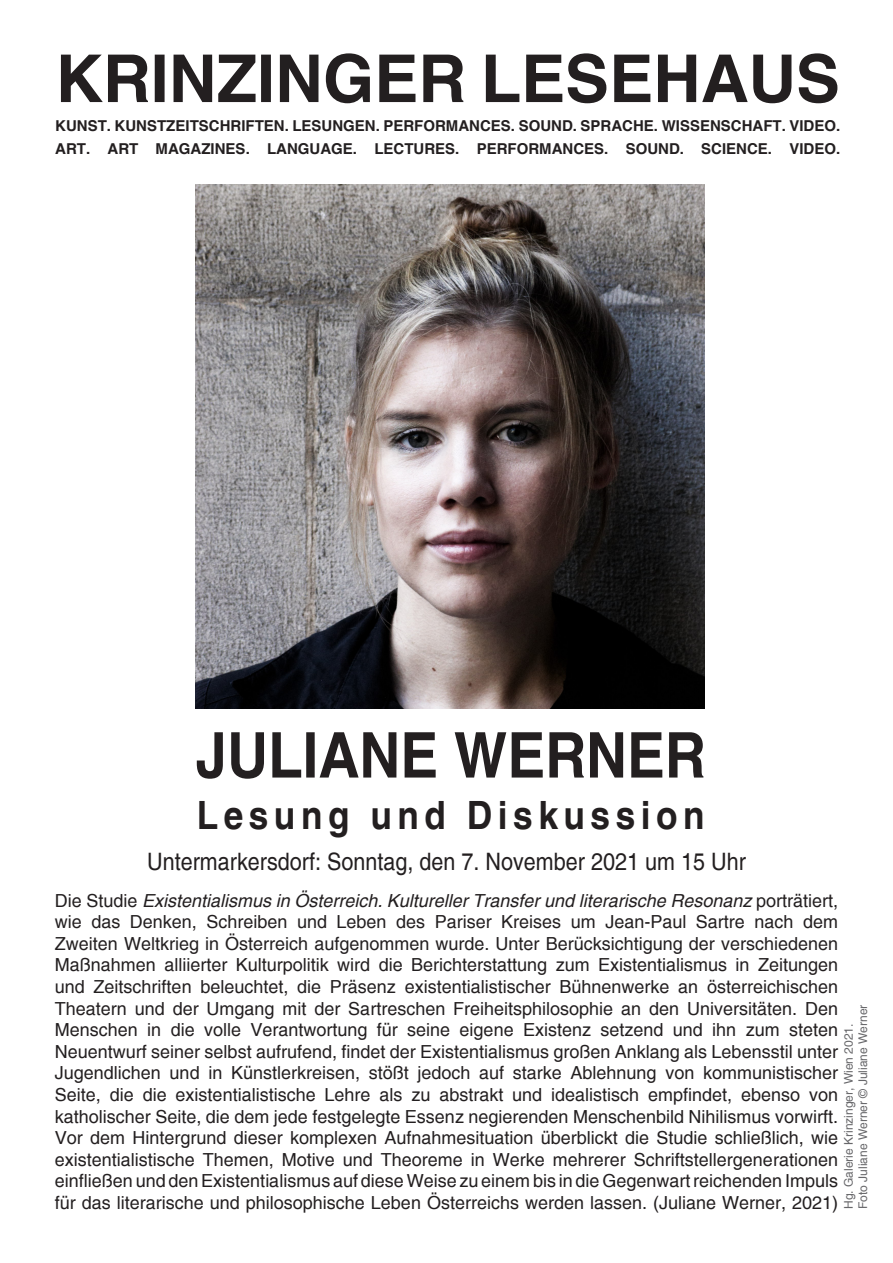
<style>
.page{position:relative;width:893px;height:1263px;background:#fff}
.page>*{position:absolute;margin:0;border:0;box-sizing:border-box;transform-origin:0 0}
.t1{font:700 66px "Helvetica";color:#231f20}
.t2{font:700 63px "Helvetica";color:#231f20;scale:.9 1}
.t3{font:700 39px "Helvetica";letter-spacing:.16em;color:#231f20;scale:.9 1}
.t4{font:24px "Helvetica";color:#231f20;scale:.9 1}
.t5{font:18px/21.6px "Helvetica";color:#231f20;text-align:justify}
.t6{font:700 15px "Helvetica";color:#231f20}
.t7{font:12px/14.4px "Helvetica";color:#67676a}
.s1{font-style:italic}
</style>
<div class="page">
<img style="left:196px;top:185px;width:509px;height:523px">
<p class="t1" style="left:55px;top:38px;width:786px">KRINZINGER LESEHAUS</p>
<p class="t6" style="left:55px;top:117px;width:786px">KUNST. KUNSTZEITSCHRIFTEN. LESUNGEN. PERFORMANCES. SOUND. SPRACHE. WISSENSCHAFT. VIDEO.</p>
<p class="t6" style="left:55px;top:139px;width:786px">ART. ART MAGAZINES. LANGUAGE. LECTURES. PERFORMANCES. SOUND. SCIENCE. VIDEO.</p>
<p class="t2" style="left:196px;top:717px;width:568px">JULIANE WERNER</p>
<p class="t3" style="left:197px;top:792px;width:566px">Lesung und Diskussion</p>
<p class="t4" style="left:147px;top:848px;width:667px">Untermarkersdorf: Sonntag, den 7. November 2021 um 15 Uhr</p>
<p class="t5" style="left:55px;top:889px;width:785px">Die Studie <span class="s1">Existentialismus in Österreich. Kultureller Transfer und literarische Resonanz</span> porträtiert, wie das Denken, Schreiben und Leben des Pariser Kreises um Jean-Paul Sartre nach dem Zweiten Weltkrieg in Österreich aufgenommen wurde. Unter Berücksichtigung der verschiedenen Maßnahmen alliierter Kulturpolitik wird die Berichterstattung zum Existentialismus in Zeitungen und Zeitschriften beleuchtet, die Präsenz existentialistischer Bühnenwerke an österreichischen Theatern und der Umgang mit der Sartreschen Freiheitsphilosophie an den Universitäten. Den Menschen in die volle Verantwortung für seine eigene Existenz setzend und ihn zum steten Neuentwurf seiner selbst aufrufend, findet der Existentialismus großen Anklang als Lebensstil unter Jugendlichen und in Künstlerkreisen, stößt jedoch auf starke Ablehnung von kommunistischer Seite, die die existentialistische Lehre als zu abstrakt und idealistisch empfindet, ebenso von katholischer Seite, die dem jede festgelegte Essenz negierenden Menschenbild Nihilismus vorwirft.<br>Vor dem Hintergrund dieser komplexen Aufnahmesituation überblickt die Studie schließlich, wie existentialistische Themen, Motive und Theoreme in Werke mehrerer Schriftstellergenerationen einfließen und den Existentialismus auf diese Weise zu einem bis in die Gegenwart reichenden Impuls für das literarische und philosophische Leben Österreichs werden lassen. (Juliane Werner, 2021)</p>
<p class="t7" style="left:841px;top:1209px;width:206px;rotate:-90deg">Hg. Galerie Krinzinger, Wien 2021.<br>Foto Juliane Werner © Juliane Werner</p>
</div>
